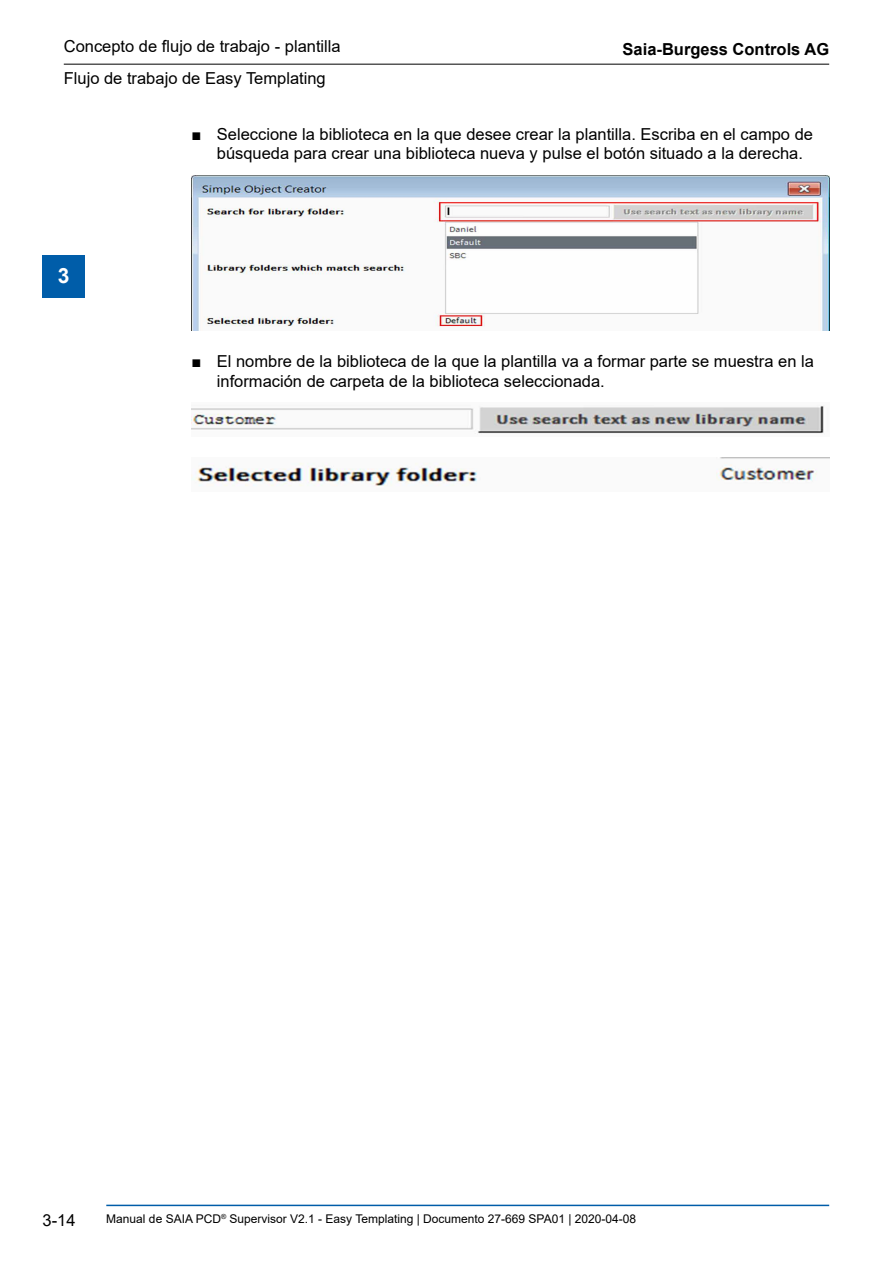
<style>
.page{position:relative;width:893px;height:1263px;background:#fff}
.page>*{position:absolute;margin:0;border:0;box-sizing:border-box;transform-origin:0 0}
.t1{font:700 21px "Arial";color:#fff}
.t2{font:16.5px/19.8px "Arial";color:#000}
.t3{font:700 16.5px "Arial";color:#000}
.t4{font:12px "Arial";color:#000}
</style>
<div class="page">
<hr style="left:64px;top:64px;width:765px;height:1px;background:#000">
<hr style="left:106px;top:1205px;width:723px;height:1px;background:#005da9">
<div style="left:43px;top:255px;width:42px;height:43px;background:#005da9"></div>
<img style="left:191px;top:175px;width:638px;height:155px">
<img style="left:191px;top:405px;width:633px;height:29px">
<img style="left:191px;top:457px;width:638px;height:29px">
<p class="t2" style="left:64px;top:37px;width:278px">Concepto de flujo de trabajo - plantilla</p>
<p class="t2" style="left:64px;top:68px;width:264px">Flujo de trabajo de Easy Templating</p>
<p class="t3" style="left:623px;top:37px;width:208px">Saia-Burgess Controls AG</p>
<p class="t1" style="left:58px;top:261px;width:13px">3</p>
<p class="t2" style="left:217px;top:124px;width:598px;text-indent:-26px">■ Seleccione la biblioteca en la que desee crear la plantilla. Escriba en el campo de búsqueda para crear una biblioteca nueva y pulse el botón situado a la derecha.</p>
<p class="t2" style="left:217px;top:351px;width:599px;text-indent:-26px">■ El nombre de la biblioteca de la que la plantilla va a formar parte se muestra en la información de carpeta de la biblioteca seleccionada.</p>
<p class="t2" style="left:43px;top:1210px;width:35px">3-14</p>
<p class="t4" style="left:106px;top:1211px;width:531px">Manual de SAIA PCD<sup>®</sup> Supervisor V2.1 - Easy Templating | Documento 27-669 SPA01 | 2020-04-08</p>
</div>
